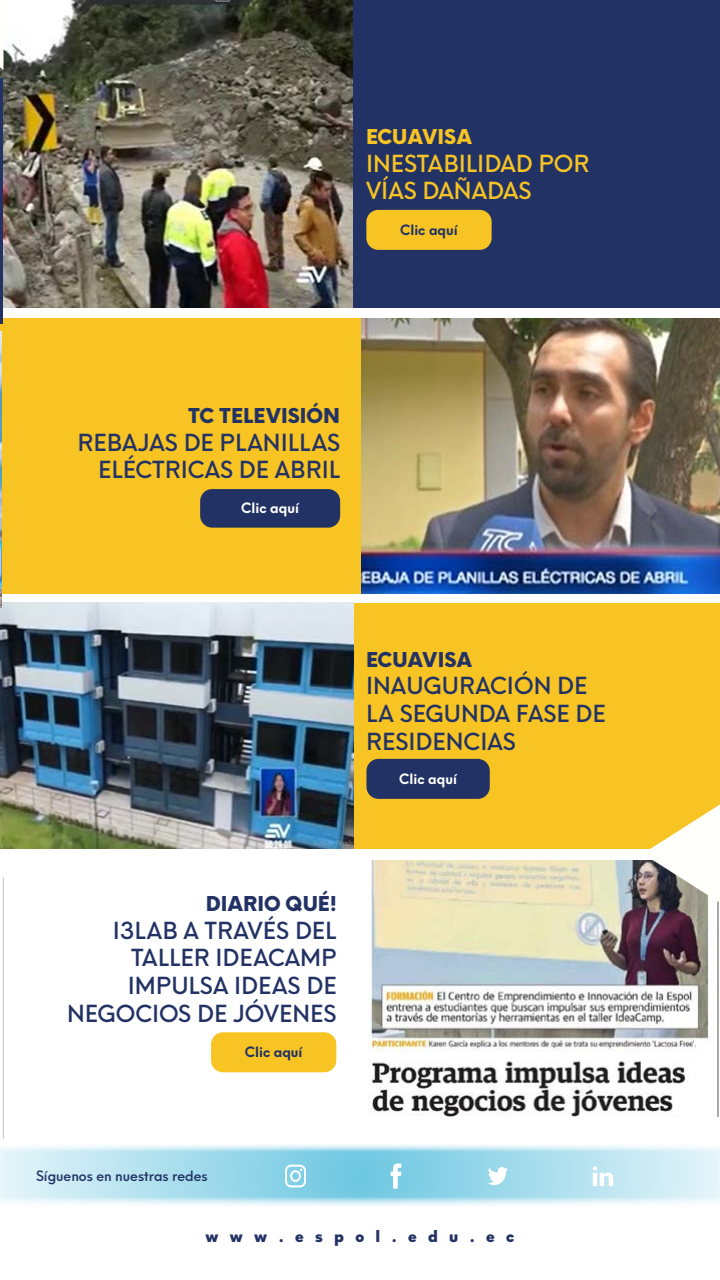
<style>
.page{position:relative;width:720px;height:1280px;background:#fff}
.page>*{position:absolute;margin:0;border:0;box-sizing:border-box;transform-origin:0 0}
.t1{font:500 23px/27.6px "Neue Hans Kendrick";color:#223264;text-align:right}
.t2{font:500 23px/27.6px "Neue Hans Kendrick";color:#f7c424}
.t3{font:800 20px "Neue Hans Kendrick";color:#223264}
.t4{font:800 20px "Neue Hans Kendrick";color:#f7c424}
.t5{font:800 16px "Neue Hans Kendrick";letter-spacing:.71em;color:#223264}
.t6{font:500 14px "Neue Hans Kendrick";color:#223264}
.t7{font:700 14px "Neue Hans Kendrick";color:#223264}
.t8{font:700 14px "Neue Hans Kendrick";color:#fff}
</style>
<div class="page">
<div style="left:0;top:1135px;width:720px;height:74px;background:#fff;opacity:.75"></div>
<svg style="left:488px;top:1167px;width:20px;height:18px"></svg>
<svg style="left:391px;top:1163px;width:10px;height:26px"></svg>
<svg style="left:285px;top:1165px;width:21px;height:22px"></svg>
<svg style="left:593px;top:1166px;width:20px;height:20px"></svg>
<img style="left:368px;top:861px;width:350px;height:256px">
<div style="left:211px;top:1032px;width:125px;height:40px;background:#f7c424;border-radius:12px"></div>
<div style="left:0;top:0;width:720px;height:308px;background:#223264"></div>
<img style="left:0;top:0;width:353px;height:308px">
<div style="left:366px;top:210px;width:126px;height:40px;background:#f7c424;border-radius:12px"></div>
<div style="left:3px;top:603px;width:717px;height:246px;background:#f7c424"></div>
<img style="left:0;top:603px;width:354px;height:246px">
<div style="left:0;top:318px;width:718px;height:275px;background:#f7c424"></div>
<img style="left:361px;top:318px;width:359px;height:276px">
<div style="left:200px;top:489px;width:140px;height:39px;background:#223264;border-radius:12px"></div>
<div style="left:366px;top:759px;width:124px;height:40px;background:#223264;border-radius:12px"></div>
<svg style="left:643px;top:804px;width:77px;height:99px"></svg>
<hr style="left:0;top:78px;width:2px;height:246px;background:#223264">
<svg style="left:0;top:0;width:4px;height:70px"></svg>
<img style="left:0;top:331px;width:2px;height:276px">
<img style="left:0;top:878px;width:3px;height:261px">
<p class="t4" style="left:366px;top:126px;width:108px">ECUAVISA</p>
<p class="t2" style="left:366px;top:147px;width:225px">INESTABILIDAD POR<br>VÍAS DAÑADAS</p>
<p class="t7" style="left:400px;top:217px;width:59px">Clic aquí</p>
<p class="t3" style="left:188px;top:404px;width:154px">TC TELEVISIÓN</p>
<p class="t1" style="left:77px;top:426px;width:264px">REBAJAS DE PLANILLAS<br>ELÉCTRICAS DE ABRIL</p>
<p class="t8" style="left:241px;top:495px;width:59px">Clic aquí</p>
<p class="t3" style="left:366px;top:648px;width:108px">ECUAVISA</p>
<p class="t1" style="left:366px;top:669px;width:241px;text-align:left">INAUGURACIÓN DE<br>LA SEGUNDA FASE DE<br>RESIDENCIAS</p>
<p class="t8" style="left:399px;top:766px;width:59px">Clic aquí</p>
<p class="t3" style="left:206px;top:893px;width:132px">DIARIO QUÉ!</p>
<p class="t1" style="left:67px;top:914px;width:271px">I3LAB A TRAVÉS DEL<br>TALLER IDEACAMP<br>IMPULSA IDEAS DE<br>NEGOCIOS DE JÓVENES</p>
<p class="t7" style="left:245px;top:1039px;width:59px">Clic aquí</p>
<p class="t6" style="left:36px;top:1163px;width:173px">Síguenos en nuestras redes</p>
<p class="t5" style="left:206px;top:1227px;width:310px">www.espol.edu.ec</p>
</div>
